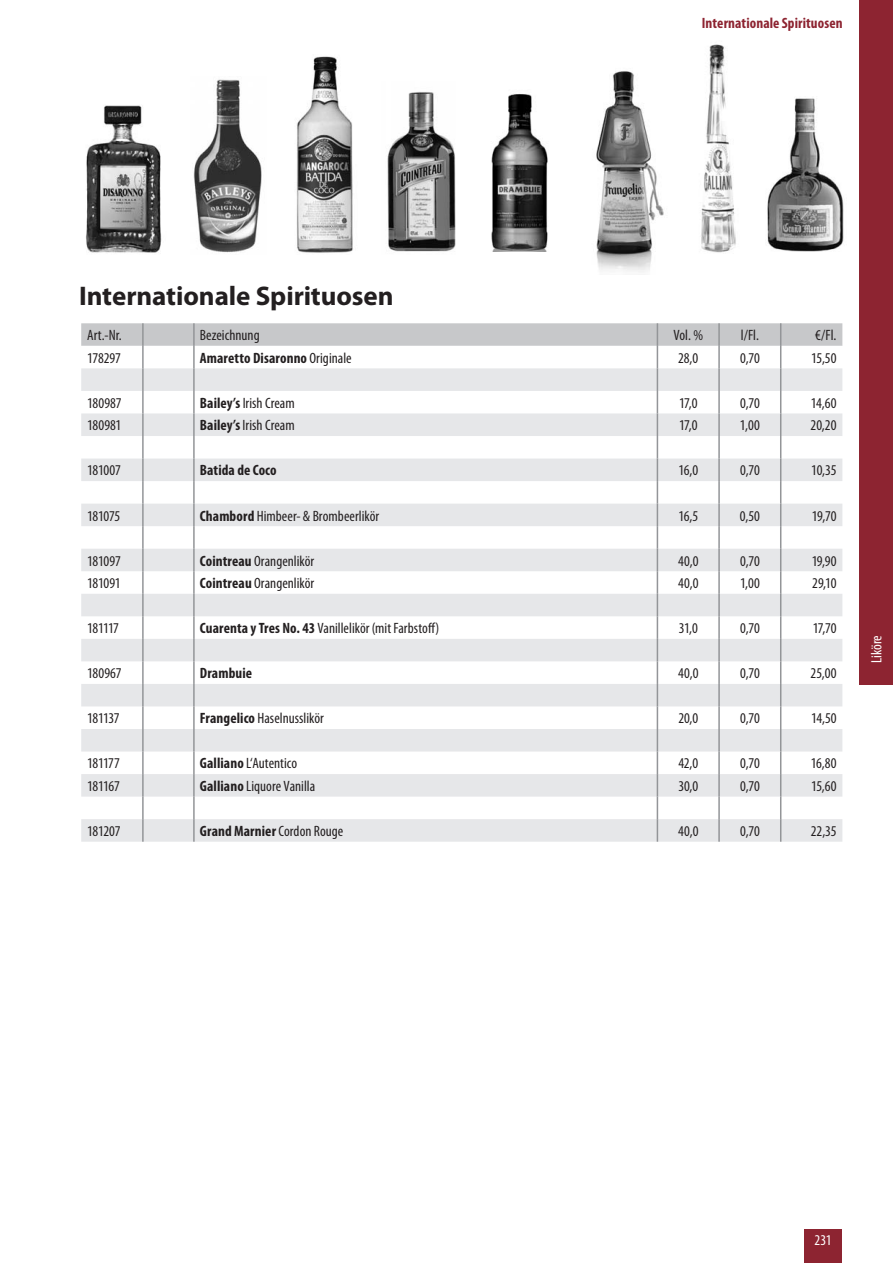
<style>
.page{position:relative;width:893px;height:1263px;background:#fff}
.page>*{position:absolute;margin:0;border:0;box-sizing:border-box;transform-origin:0 0}
.t1{font:700 27px "Myriad Pro";letter-spacing:-.005em;color:#231f20}
.t2{font:condensed 15px "Myriad Pro";color:#231f20}
.t3{font:700 condensed 15px "Myriad Pro";letter-spacing:.005em;color:#231f20}
.t4{font:700 condensed 15px "Myriad Pro";letter-spacing:.005em;color:#8d2431}
.t5{font:condensed 15px "Myriad Pro";letter-spacing:.005em;color:#fff}
.s1{font-weight:400}
.s2{font-weight:700}
</style>
<div class="page">
<div style="left:805px;top:1229px;width:37px;height:34px;background:#8d2431"></div>
<div style="left:859px;top:0;width:34px;height:685px;background:#8d2431"></div>
<svg style="left:81px;top:323px;width:761px;height:519px"></svg>
<img style="left:387px;top:92px;width:69px;height:160px">
<img style="left:296px;top:56px;width:57px;height:197px">
<img style="left:193px;top:79px;width:69px;height:174px">
<img style="left:86px;top:105px;width:76px;height:148px">
<img style="left:767px;top:98px;width:77px;height:154px">
<img style="left:701px;top:44px;width:35px;height:209px">
<img style="left:491px;top:94px;width:57px;height:157px">
<img style="left:596px;top:71px;width:68px;height:201px">
<p class="t4" style="left:702px;top:14px;width:142px">Internationale Spirituosen</p>
<h1 class="t1" style="left:79px;top:279px;width:316px">Internationale Spirituosen</h1>
<p class="t2" style="left:87px;top:326px;width:36px">Art.-Nr.</p>
<p class="t2" style="left:200px;top:326px;width:61px">Bezeichnung</p>
<p class="t2" style="left:673px;top:326px;width:31px">Vol. %</p>
<p class="t2" style="left:741px;top:326px;width:20px">l/Fl.</p>
<p class="t2" style="left:815px;top:326px;width:23px">€/Fl.</p>
<p class="t2" style="left:87px;top:349px;width:35px">178297</p>
<p class="t3" style="left:200px;top:348px;width:153px">Amaretto Disaronno <span class="s1">Originale</span></p>
<p class="t2" style="left:678px;top:349px;width:22px">28,0</p>
<p class="t2" style="left:740px;top:349px;width:21px">0,70</p>
<p class="t2" style="left:811px;top:349px;width:27px">15,50</p>
<p class="t2" style="left:87px;top:394px;width:36px">180987</p>
<p class="t2" style="left:200px;top:394px;width:96px"><span class="s2">Bailey’s</span> Irish Cream</p>
<p class="t2" style="left:679px;top:394px;width:20px">17,0</p>
<p class="t2" style="left:740px;top:394px;width:21px">0,70</p>
<p class="t2" style="left:811px;top:394px;width:27px">14,60</p>
<p class="t2" style="left:87px;top:416px;width:36px">180981</p>
<p class="t2" style="left:200px;top:416px;width:96px"><span class="s2">Bailey’s</span> Irish Cream</p>
<p class="t2" style="left:679px;top:416px;width:20px">17,0</p>
<p class="t2" style="left:740px;top:416px;width:21px">1,00</p>
<p class="t2" style="left:811px;top:416px;width:27px">20,20</p>
<p class="t2" style="left:87px;top:461px;width:35px">181007</p>
<p class="t3" style="left:200px;top:461px;width:78px">Batida de Coco</p>
<p class="t2" style="left:678px;top:461px;width:21px">16,0</p>
<p class="t2" style="left:740px;top:461px;width:21px">0,70</p>
<p class="t2" style="left:811px;top:461px;width:27px">10,35</p>
<p class="t2" style="left:87px;top:506px;width:35px">181075</p>
<p class="t2" style="left:200px;top:506px;width:181px"><span class="s2">Chambord</span> Himbeer- &amp; Brombeerlikör</p>
<p class="t2" style="left:678px;top:506px;width:21px">16,5</p>
<p class="t2" style="left:740px;top:506px;width:22px">0,50</p>
<p class="t2" style="left:812px;top:506px;width:26px">19,70</p>
<p class="t2" style="left:87px;top:552px;width:35px">181097</p>
<p class="t2" style="left:200px;top:552px;width:116px"><span class="s2">Cointreau</span> Orangenlikör</p>
<p class="t2" style="left:678px;top:552px;width:22px">40,0</p>
<p class="t2" style="left:740px;top:552px;width:21px">0,70</p>
<p class="t2" style="left:812px;top:552px;width:26px">19,90</p>
<p class="t2" style="left:87px;top:574px;width:35px">181091</p>
<p class="t2" style="left:200px;top:574px;width:116px"><span class="s2">Cointreau</span> Orangenlikör</p>
<p class="t2" style="left:678px;top:574px;width:22px">40,0</p>
<p class="t2" style="left:740px;top:574px;width:21px">1,00</p>
<p class="t2" style="left:812px;top:574px;width:26px">29,10</p>
<p class="t2" style="left:87px;top:619px;width:33px">181117</p>
<p class="t2" style="left:200px;top:619px;width:241px"><span class="s2">Cuarenta y Tres No. 43</span> Vanillelikör (mit Farbstoff)</p>
<p class="t2" style="left:679px;top:619px;width:21px">31,0</p>
<p class="t2" style="left:740px;top:619px;width:21px">0,70</p>
<p class="t2" style="left:813px;top:619px;width:25px">17,70</p>
<p class="t2" style="left:87px;top:664px;width:36px">180967</p>
<p class="t3" style="left:200px;top:664px;width:54px">Drambuie</p>
<p class="t2" style="left:678px;top:664px;width:22px">40,0</p>
<p class="t2" style="left:740px;top:664px;width:21px">0,70</p>
<p class="t2" style="left:810px;top:664px;width:27px">25,00</p>
<p class="t2" style="left:87px;top:709px;width:34px">181137</p>
<p class="t2" style="left:200px;top:709px;width:126px"><span class="s2">Frangelico</span> Haselnusslikör</p>
<p class="t2" style="left:678px;top:709px;width:21px">20,0</p>
<p class="t2" style="left:740px;top:709px;width:21px">0,70</p>
<p class="t2" style="left:811px;top:709px;width:27px">14,50</p>
<p class="t2" style="left:87px;top:754px;width:34px">181177</p>
<p class="t2" style="left:200px;top:754px;width:99px"><span class="s2">Galliano</span> L‘Autentico</p>
<p class="t2" style="left:678px;top:754px;width:21px">42,0</p>
<p class="t2" style="left:740px;top:754px;width:21px">0,70</p>
<p class="t2" style="left:811px;top:754px;width:27px">16,80</p>
<p class="t2" style="left:87px;top:777px;width:34px">181167</p>
<p class="t2" style="left:200px;top:777px;width:117px"><span class="s2">Galliano</span> Liquore Vanilla</p>
<p class="t2" style="left:678px;top:777px;width:21px">30,0</p>
<p class="t2" style="left:740px;top:777px;width:21px">0,70</p>
<p class="t2" style="left:811px;top:777px;width:27px">15,60</p>
<p class="t2" style="left:87px;top:822px;width:35px">181207</p>
<p class="t3" style="left:200px;top:822px;width:145px">Grand Marnier <span class="s1">Cordon Rouge</span></p>
<p class="t2" style="left:678px;top:822px;width:22px">40,0</p>
<p class="t2" style="left:740px;top:822px;width:21px">0,70</p>
<p class="t2" style="left:811px;top:822px;width:27px">22,35</p>
<p class="t5" style="left:868px;top:663px;width:30px;rotate:-90deg">Liköre</p>
<p class="t5" style="left:815px;top:1230px;width:18px">231</p>
</div>
